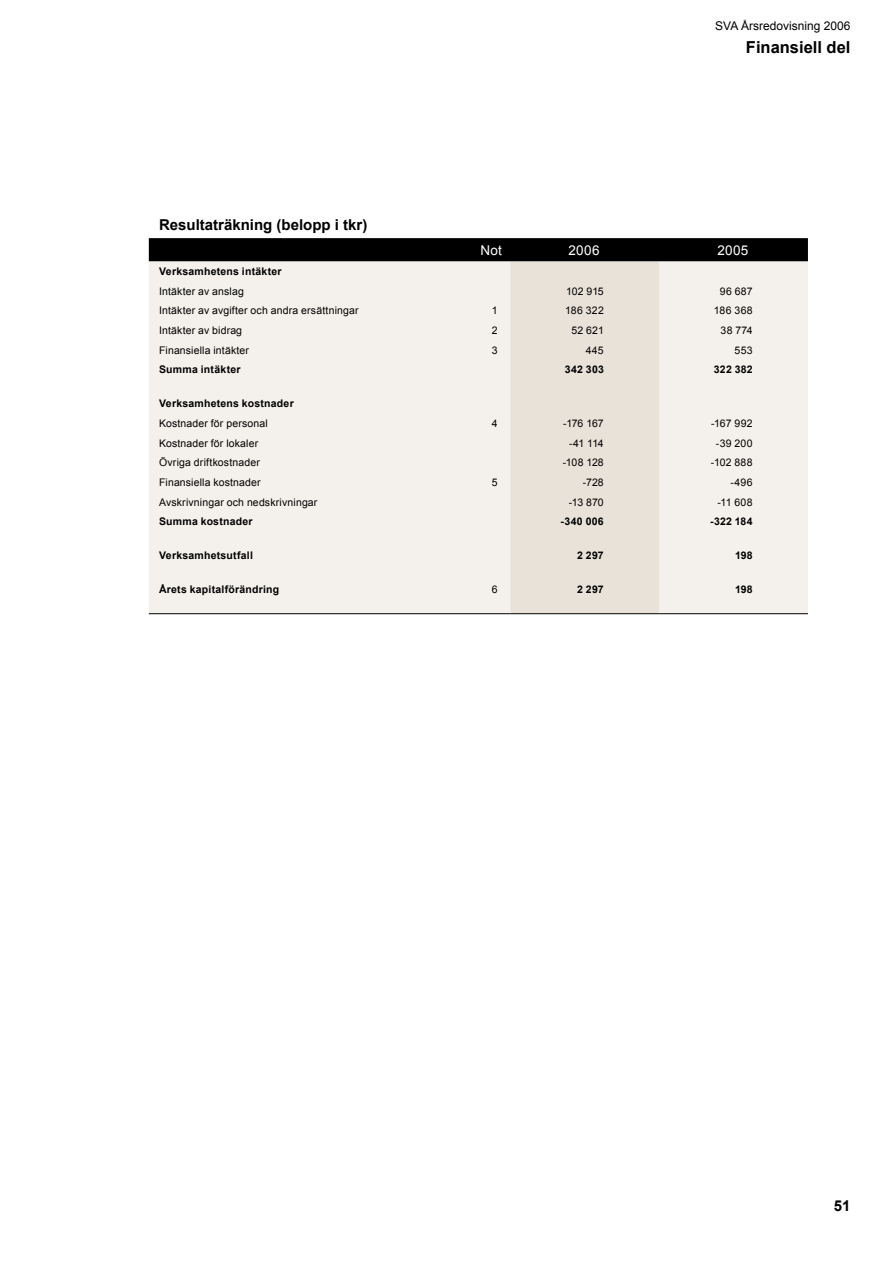
<style>
.page{position:relative;width:893px;height:1263px;background:#fff}
.page>*{position:absolute;margin:0;border:0;box-sizing:border-box;transform-origin:0 0}
.t1{font:700 16.5px "Arial";color:#000}
.t2{font:700 15px "Arial";color:#000}
.t3{font:13.5px "Arial";letter-spacing:.015em;color:#fff}
.t4{font:12px "Arial";color:#000}
.t5{font:10.5px "Arial";letter-spacing:.015em;color:#000}
.t6{font:700 10.5px "Arial";letter-spacing:.02em;color:#000}
</style>
<div class="page">
<hr style="left:0;top:0;width:1px;height:153px;background:#000">
<div style="left:149px;top:238px;width:659px;height:23px;background:#000"></div>
<div style="left:149px;top:261px;width:659px;height:352px;background:#f4f1ec"></div>
<div style="left:510px;top:261px;width:149px;height:352px;background:#e8e2d8"></div>
<hr style="left:149px;top:613px;width:289px;height:1px;background:#000">
<hr style="left:438px;top:613px;width:72px;height:1px;background:#000">
<hr style="left:510px;top:613px;width:149px;height:1px;background:#000">
<hr style="left:659px;top:613px;width:149px;height:1px;background:#000">
<p class="t4" style="left:715px;top:18px;width:137px">SVA Årsredovisning 2006</p>
<h2 class="t2" style="left:159px;top:214px;width:210px">Resultaträkning (belopp i tkr)</h2>
<h1 class="t1" style="left:746px;top:36px;width:106px">Finansiell del</h1>
<p class="t3" style="left:481px;top:241px;width:23px">Not</p>
<p class="t3" style="left:569px;top:241px;width:32px">2006</p>
<p class="t3" style="left:718px;top:241px;width:32px">2005</p>
<p class="t6" style="left:159px;top:265px;width:124px">Verksamhetens intäkter</p>
<p class="t5" style="left:159px;top:284px;width:86px">Intäkter av anslag</p>
<p class="t5" style="left:566px;top:284px;width:39px">102 915</p>
<p class="t5" style="left:720px;top:284px;width:34px">96 687</p>
<p class="t5" style="left:159px;top:304px;width:201px">Intäkter av avgifter och andra ersättningar</p>
<p class="t5" style="left:492px;top:304px;width:7px">1</p>
<p class="t5" style="left:565px;top:304px;width:40px">186 322</p>
<p class="t5" style="left:714px;top:304px;width:40px">186 368</p>
<p class="t5" style="left:159px;top:324px;width:85px">Intäkter av bidrag</p>
<p class="t5" style="left:492px;top:324px;width:7px">2</p>
<p class="t5" style="left:571px;top:324px;width:34px">52 621</p>
<p class="t5" style="left:720px;top:324px;width:34px">38 774</p>
<p class="t5" style="left:159px;top:343px;width:92px">Finansiella intäkter</p>
<p class="t5" style="left:492px;top:343px;width:7px">3</p>
<p class="t5" style="left:586px;top:343px;width:20px">445</p>
<p class="t5" style="left:735px;top:343px;width:20px">553</p>
<p class="t6" style="left:159px;top:363px;width:83px">Summa intäkter</p>
<p class="t6" style="left:565px;top:363px;width:40px">342 303</p>
<p class="t6" style="left:714px;top:363px;width:40px">322 382</p>
<p class="t6" style="left:159px;top:397px;width:136px">Verksamhetens kostnader</p>
<p class="t5" style="left:159px;top:416px;width:110px">Kostnader för personal</p>
<p class="t5" style="left:492px;top:416px;width:7px">4</p>
<p class="t5" style="left:563px;top:416px;width:42px">-176 167</p>
<p class="t5" style="left:711px;top:416px;width:43px">-167 992</p>
<p class="t5" style="left:159px;top:436px;width:101px">Kostnader för lokaler</p>
<p class="t5" style="left:569px;top:436px;width:36px">-41 114</p>
<p class="t5" style="left:716px;top:436px;width:38px">-39 200</p>
<p class="t5" style="left:159px;top:456px;width:102px">Övriga driftkostnader</p>
<p class="t5" style="left:563px;top:456px;width:43px">-108 128</p>
<p class="t5" style="left:711px;top:456px;width:43px">-102 888</p>
<p class="t5" style="left:159px;top:475px;width:103px">Finansiella kostnader</p>
<p class="t5" style="left:492px;top:475px;width:7px">5</p>
<p class="t5" style="left:583px;top:475px;width:23px">-728</p>
<p class="t5" style="left:730px;top:475px;width:24px">-496</p>
<p class="t5" style="left:159px;top:495px;width:160px">Avskrivningar och nedskrivningar</p>
<p class="t5" style="left:569px;top:495px;width:36px">-13 870</p>
<p class="t5" style="left:717px;top:495px;width:37px">-11 608</p>
<p class="t6" style="left:159px;top:515px;width:95px">Summa kostnader</p>
<p class="t6" style="left:561px;top:515px;width:45px">-340 006</p>
<p class="t6" style="left:710px;top:515px;width:44px">-322 184</p>
<p class="t6" style="left:159px;top:549px;width:95px">Verksamhetsutfall</p>
<p class="t6" style="left:577px;top:549px;width:27px">2 297</p>
<p class="t6" style="left:735px;top:549px;width:19px">198</p>
<p class="t6" style="left:159px;top:583px;width:122px">Årets kapitalförändring</p>
<p class="t5" style="left:492px;top:583px;width:7px">6</p>
<p class="t6" style="left:577px;top:583px;width:27px">2 297</p>
<p class="t6" style="left:735px;top:583px;width:19px">198</p>
<h2 class="t2" style="left:834px;top:1196px;width:18px">51</h2>
</div>
